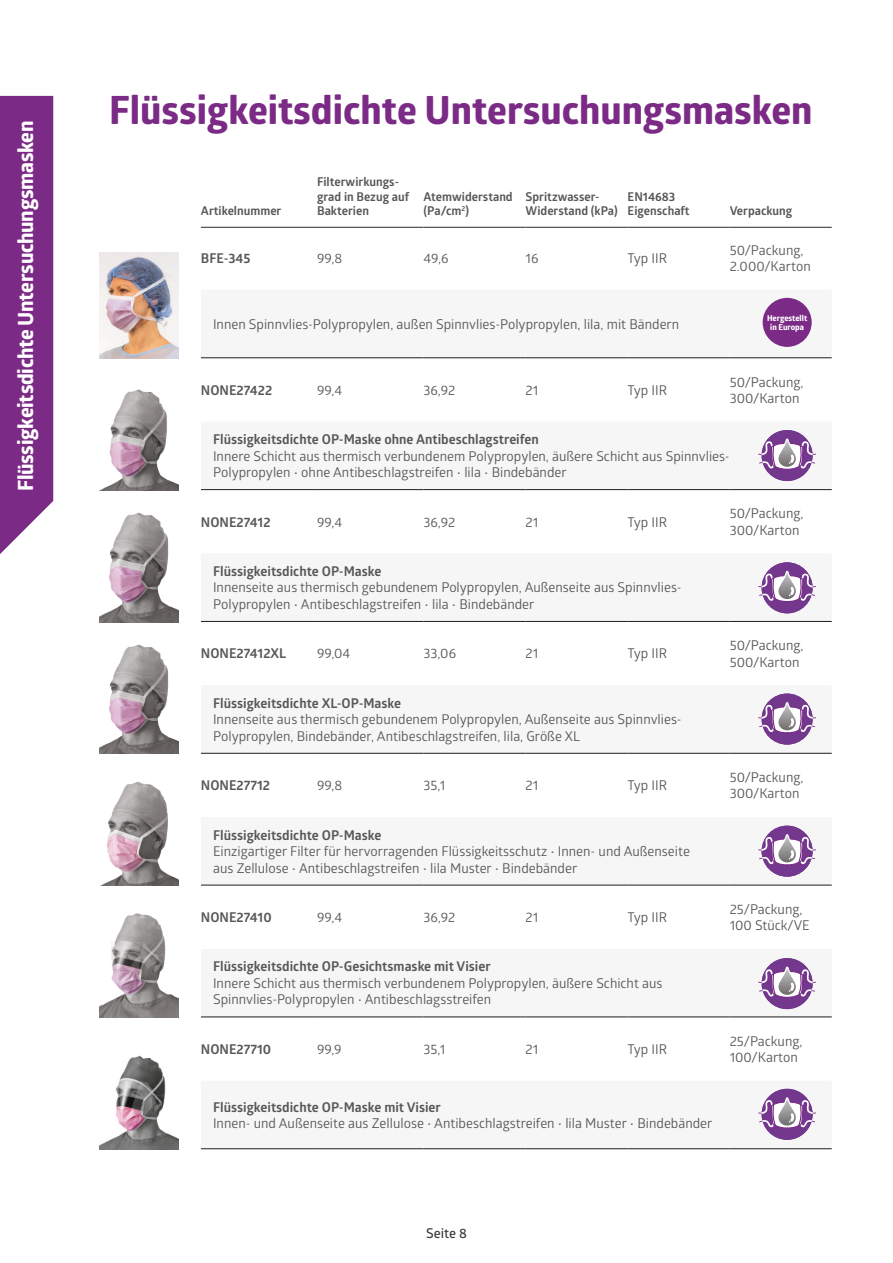
<style>
.page{position:relative;width:893px;height:1263px;background:#fff}
.page>*{position:absolute;margin:0;border:0;box-sizing:border-box;transform-origin:0 0}
.t1{font:700 39px "Globerx";color:#7b2b86}
.MEDLINE_-_A_Head{font:700 21px "Globerx";letter-spacing:-.01em;color:#fff}
.t2{font:13.5px/16.5px "Glober";color:#575756}
.t3{font:700 13.5px "Glober";color:#575756}
.t4{font:600 13.5px "Glober";color:#3d3d3c}
.t5{font:700 12.15px/14.5px "Glober";color:#575756}
.t6{font:700 8.25px/9.8px "Globerx";color:#fff;text-align:center}
.s1{font-weight:700}
</style>
<div class="page">
<svg style="left:201px;top:226px;width:631px;height:1px"></svg>
<svg style="left:201px;top:297px;width:631px;height:843px;fill:#f6f6f6"></svg>
<hr style="left:317px;top:1016px;width:106px;height:1px;background:#1d1d1b">
<hr style="left:423px;top:1016px;width:103px;height:1px;background:#1d1d1b">
<hr style="left:526px;top:1016px;width:102px;height:1px;background:#1d1d1b">
<hr style="left:628px;top:1016px;width:102px;height:1px;background:#1d1d1b">
<hr style="left:730px;top:1016px;width:102px;height:1px;background:#1d1d1b">
<hr style="left:201px;top:357px;width:116px;height:1px;background:#1d1d1b">
<hr style="left:317px;top:357px;width:106px;height:1px;background:#1d1d1b">
<hr style="left:423px;top:357px;width:103px;height:1px;background:#1d1d1b">
<hr style="left:526px;top:357px;width:102px;height:1px;background:#1d1d1b">
<hr style="left:628px;top:357px;width:102px;height:1px;background:#1d1d1b">
<hr style="left:730px;top:357px;width:102px;height:1px;background:#1d1d1b">
<hr style="left:201px;top:489px;width:116px;height:1px;background:#1d1d1b">
<hr style="left:317px;top:489px;width:106px;height:1px;background:#1d1d1b">
<hr style="left:423px;top:489px;width:103px;height:1px;background:#1d1d1b">
<hr style="left:526px;top:489px;width:102px;height:1px;background:#1d1d1b">
<hr style="left:628px;top:489px;width:102px;height:1px;background:#1d1d1b">
<hr style="left:730px;top:489px;width:102px;height:1px;background:#1d1d1b">
<hr style="left:201px;top:621px;width:116px;height:1px;background:#1d1d1b">
<hr style="left:317px;top:621px;width:106px;height:1px;background:#1d1d1b">
<hr style="left:423px;top:621px;width:103px;height:1px;background:#1d1d1b">
<hr style="left:526px;top:621px;width:102px;height:1px;background:#1d1d1b">
<hr style="left:628px;top:621px;width:102px;height:1px;background:#1d1d1b">
<hr style="left:730px;top:621px;width:102px;height:1px;background:#1d1d1b">
<hr style="left:201px;top:753px;width:116px;height:1px;background:#1d1d1b">
<hr style="left:317px;top:753px;width:106px;height:1px;background:#1d1d1b">
<hr style="left:423px;top:753px;width:103px;height:1px;background:#1d1d1b">
<hr style="left:526px;top:753px;width:102px;height:1px;background:#1d1d1b">
<hr style="left:628px;top:753px;width:102px;height:1px;background:#1d1d1b">
<hr style="left:730px;top:753px;width:102px;height:1px;background:#1d1d1b">
<hr style="left:201px;top:885px;width:116px;height:1px;background:#1d1d1b">
<hr style="left:317px;top:885px;width:106px;height:1px;background:#1d1d1b">
<hr style="left:423px;top:885px;width:103px;height:1px;background:#1d1d1b">
<hr style="left:526px;top:885px;width:102px;height:1px;background:#1d1d1b">
<hr style="left:628px;top:885px;width:102px;height:1px;background:#1d1d1b">
<hr style="left:730px;top:885px;width:102px;height:1px;background:#1d1d1b">
<hr style="left:201px;top:227px;width:116px;height:1px;background:#575756">
<hr style="left:317px;top:227px;width:106px;height:1px;background:#575756">
<hr style="left:423px;top:227px;width:103px;height:1px;background:#575756">
<hr style="left:526px;top:227px;width:102px;height:1px;background:#575756">
<hr style="left:628px;top:227px;width:102px;height:1px;background:#575756">
<hr style="left:730px;top:227px;width:102px;height:1px;background:#575756">
<hr style="left:201px;top:1016px;width:116px;height:1px;background:#1d1d1b">
<hr style="left:201px;top:1148px;width:116px;height:1px;background:#1d1d1b">
<hr style="left:317px;top:1148px;width:106px;height:1px;background:#1d1d1b">
<hr style="left:423px;top:1148px;width:103px;height:1px;background:#1d1d1b">
<hr style="left:526px;top:1148px;width:102px;height:1px;background:#1d1d1b">
<hr style="left:628px;top:1148px;width:102px;height:1px;background:#1d1d1b">
<hr style="left:730px;top:1148px;width:102px;height:1px;background:#1d1d1b">
<img style="left:100px;top:512px;width:79px;height:110px">
<div style="left:762px;top:430px;width:51px;height:51px;background:#73378d;border-radius:50%"></div>
<svg style="left:756px;top:438px;width:62px;height:33px"></svg>
<div style="left:762px;top:562px;width:51px;height:51px;background:#73378d;border-radius:50%"></div>
<svg style="left:756px;top:571px;width:62px;height:32px"></svg>
<div style="left:762px;top:693px;width:51px;height:52px;background:#73378d;border-radius:50%"></div>
<svg style="left:756px;top:702px;width:62px;height:32px"></svg>
<div style="left:762px;top:826px;width:51px;height:51px;background:#73378d;border-radius:50%"></div>
<svg style="left:756px;top:834px;width:62px;height:32px"></svg>
<div style="left:762px;top:958px;width:51px;height:51px;background:#73378d;border-radius:50%"></div>
<svg style="left:756px;top:966px;width:62px;height:33px"></svg>
<div style="left:762px;top:1089px;width:51px;height:51px;background:#73378d;border-radius:50%"></div>
<svg style="left:756px;top:1097px;width:62px;height:32px"></svg>
<img style="left:100px;top:389px;width:79px;height:101px">
<img style="left:100px;top:782px;width:79px;height:104px">
<img style="left:100px;top:913px;width:79px;height:104px">
<img style="left:100px;top:644px;width:79px;height:110px">
<div style="left:0;top:96px;width:53px;height:458px;background:#7b2b86"></div>
<img style="left:100px;top:1055px;width:79px;height:94px">
<div style="left:763px;top:298px;width:49px;height:49px;background:#7b2b86;border-radius:50%"></div>
<img style="left:100px;top:253px;width:79px;height:106px">
<p class="MEDLINE_-_A_Head" style="left:10px;top:491px;width:372px;rotate:-90deg">Flüssigkeitsdichte Untersuchungsmasken</p>
<p class="t1" style="left:109px;top:82px;width:705px">Flüssigkeitsdichte Untersuchungsmasken</p>
<p class="t5" style="left:201px;top:203px;width:82px">Artikelnummer</p>
<p class="t5" style="left:317px;top:174px;width:94px">Filterwirkungs&shy;grad in Bezug auf<br>Bakterien</p>
<p class="t5" style="left:423px;top:189px;width:91px">Atemwiderstand (Pa/cm<sup>2</sup>)</p>
<p class="t5" style="left:526px;top:189px;width:75px">Spritzwasser-</p>
<p class="t5" style="left:526px;top:203px;width:94px">Widerstand (kPa)</p>
<p class="t5" style="left:628px;top:189px;width:49px">EN14683</p>
<p class="t5" style="left:628px;top:203px;width:64px">Eigenschaft</p>
<p class="t5" style="left:730px;top:203px;width:64px">Verpackung</p>
<p class="t3" style="left:201px;top:249px;width:51px">BFE-345</p>
<p class="t2" style="left:317px;top:249px;width:27px">99,8</p>
<p class="t2" style="left:423px;top:249px;width:27px">49,6</p>
<p class="t2" style="left:526px;top:249px;width:14px">16</p>
<p class="t2" style="left:628px;top:249px;width:41px">Typ IIR</p>
<p class="t2" style="left:730px;top:241px;width:83px">50/Packung,<br>2.000/Karton</p>
<p class="t2" style="left:213px;top:315px;width:468px">Innen Spinnvlies-Polypropylen, außen Spinnvlies-Polypropylen, lila, mit Bändern</p>
<p class="t6" style="left:767px;top:313px;width:42px">Hergestellt in Europa</p>
<p class="t3" style="left:201px;top:380px;width:73px">NONE27422</p>
<p class="t2" style="left:317px;top:381px;width:27px">99,4</p>
<p class="t2" style="left:423px;top:381px;width:33px">36,92</p>
<p class="t2" style="left:526px;top:381px;width:14px">21</p>
<p class="t2" style="left:628px;top:381px;width:41px">Typ IIR</p>
<p class="t2" style="left:730px;top:373px;width:75px">50/Packung,<br>300/Karton</p>
<p class="t3" style="left:213px;top:430px;width:327px">Flüssigkeitsdichte OP-Maske ohne Antibeschlagstreifen</p>
<p class="t2" style="left:213px;top:447px;width:518px">Innere Schicht aus thermisch verbundenem Polypropylen, äußere Schicht aus Spinnvlies-<br>Polypropylen • ohne Antibeschlagstreifen • lila • Bindebänder</p>
<p class="t3" style="left:201px;top:512px;width:71px">NONE27412</p>
<p class="t2" style="left:317px;top:513px;width:27px">99,4</p>
<p class="t2" style="left:423px;top:513px;width:33px">36,92</p>
<p class="t2" style="left:526px;top:513px;width:14px">21</p>
<p class="t2" style="left:628px;top:513px;width:41px">Typ IIR</p>
<p class="t2" style="left:730px;top:505px;width:75px">50/Packung,<br>300/Karton</p>
<p class="t2" style="left:213px;top:562px;width:470px"><span class="s1">Flüssigkeitsdichte OP-Maske<br></span>Innenseite aus thermisch gebundenem Polypropylen, Außenseite aus Spinnvlies-<br>Polypropylen • Antibeschlagstreifen • lila • Bindebänder</p>
<p class="t3" style="left:201px;top:644px;width:87px">NONE27412XL</p>
<p class="t2" style="left:317px;top:645px;width:35px">99,04</p>
<p class="t2" style="left:423px;top:645px;width:34px">33,06</p>
<p class="t2" style="left:526px;top:645px;width:14px">21</p>
<p class="t2" style="left:628px;top:645px;width:41px">Typ IIR</p>
<p class="t2" style="left:730px;top:637px;width:75px">50/Packung,<br>500/Karton</p>
<p class="t2" style="left:213px;top:694px;width:470px"><span class="s1">Flüssigkeitsdichte XL-OP-Maske<br></span>Innenseite aus thermisch gebundenem Polypropylen, Außenseite aus Spinnvlies-<br>Polypropylen, Bindebänder, Antibeschlagstreifen, lila, Größe XL</p>
<p class="t3" style="left:201px;top:776px;width:71px">NONE27712</p>
<p class="t2" style="left:317px;top:777px;width:27px">99,8</p>
<p class="t2" style="left:423px;top:777px;width:23px">35,1</p>
<p class="t2" style="left:526px;top:777px;width:14px">21</p>
<p class="t2" style="left:628px;top:777px;width:41px">Typ IIR</p>
<p class="t2" style="left:730px;top:769px;width:75px">50/Packung,<br>300/Karton</p>
<p class="t2" style="left:213px;top:826px;width:478px"><span class="s1">Flüssigkeitsdichte OP-Maske<br></span>Einzigartiger Filter für hervorragenden Flüssigkeitsschutz • Innen- und Außenseite aus Zellulose • Antibeschlagstreifen • lila Muster • Bindebänder</p>
<p class="t3" style="left:201px;top:908px;width:72px">NONE27410</p>
<p class="t2" style="left:317px;top:908px;width:27px">99,4</p>
<p class="t2" style="left:423px;top:908px;width:33px">36,92</p>
<p class="t2" style="left:526px;top:908px;width:14px">21</p>
<p class="t2" style="left:628px;top:908px;width:41px">Typ IIR</p>
<p class="t2" style="left:730px;top:900px;width:74px">25/Packung,</p>
<p class="t2" style="left:730px;top:916px;width:82px">100 Stück/VE</p>
<p class="t3" style="left:213px;top:957px;width:279px">Flüssigkeitsdichte OP-Gesichtsmaske mit Visier</p>
<p class="t2" style="left:213px;top:974px;width:451px">Innere Schicht aus thermisch verbundenem Polypropylen, äußere Schicht aus<br>Spinnvlies-Polypropylen • Antibeschlagsstreifen</p>
<p class="t3" style="left:201px;top:1040px;width:72px">NONE27710</p>
<p class="t2" style="left:317px;top:1040px;width:26px">99,9</p>
<p class="t2" style="left:423px;top:1040px;width:23px">35,1</p>
<p class="t2" style="left:526px;top:1040px;width:14px">21</p>
<p class="t2" style="left:628px;top:1040px;width:41px">Typ IIR</p>
<p class="t2" style="left:730px;top:1032px;width:74px">25/Packung,<br>100/Karton</p>
<p class="t3" style="left:213px;top:1097px;width:229px">Flüssigkeitsdichte OP-Maske mit Visier</p>
<p class="t2" style="left:213px;top:1114px;width:501px">Innen- und Außenseite aus Zellulose • Antibeschlagstreifen • lila Muster • Bindebänder</p>
<p class="t4" style="left:426px;top:1224px;width:42px">Seite 8</p>
</div>
